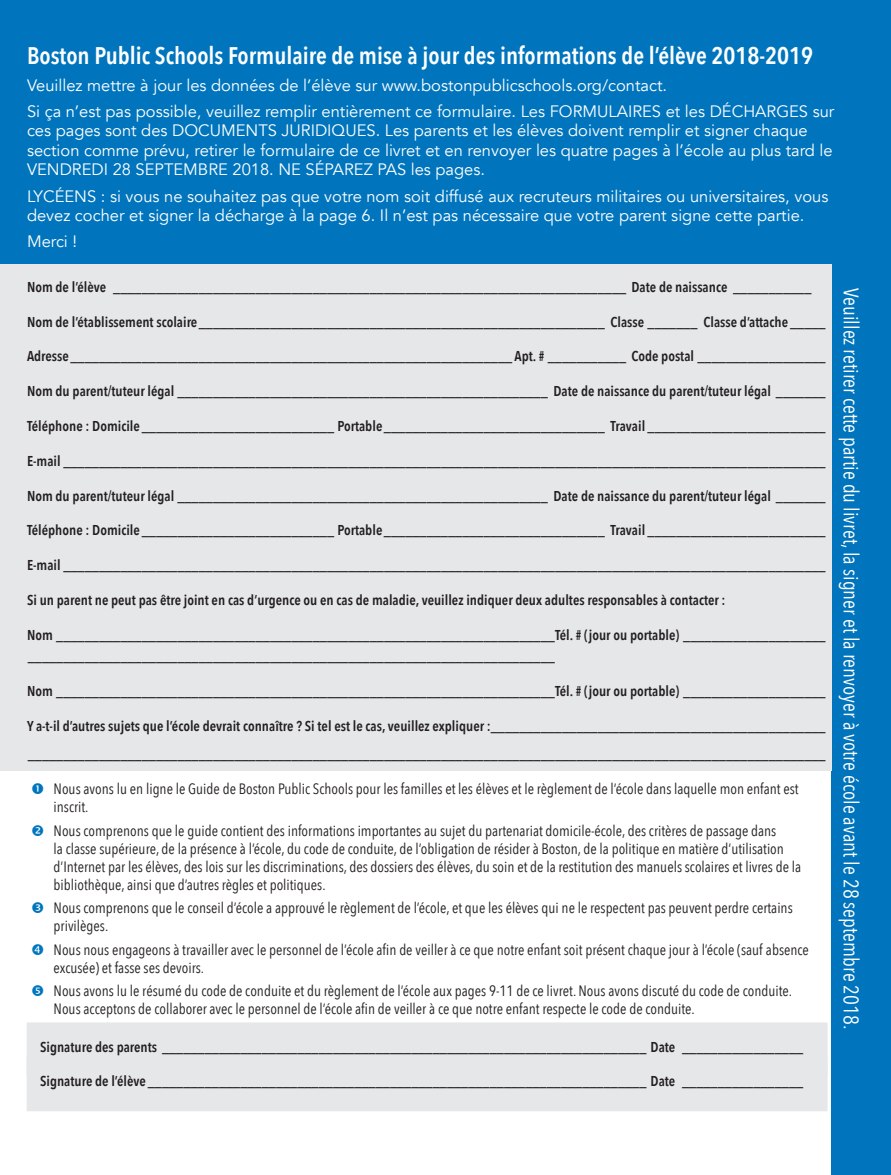
<style>
.page{position:relative;width:891px;height:1175px;background:#fff}
.page>*{position:absolute;margin:0;border:0;box-sizing:border-box;transform-origin:0 0}
.BPS_Guide_Agreement{font:600 24px "Avenir Next Condensed";color:#fff}
.BPS_Guide_Box_Body{font:21px "Avenir Next Condensed";color:#fff}
.BPS_Guide_Agreement-2{font:16.5px/19.5px "Avenir";color:#fff}
.formtext_bullet{font:15px/18px "Avenir Next Condensed";color:#231f20}
.signature_right{font:600 14.25px/21.3px "Avenir Next Condensed";color:#231f20}
</style>
<div class="page">
<div style="left:831px;top:0;width:60px;height:1174px;background:#0075bd"></div>
<div style="left:0;top:0;width:891px;height:284px;background:#0075bd"></div>
<div style="left:27px;top:1022px;width:801px;height:54px;background:#e6e7e9"></div>
<div style="left:27px;top:1057px;width:801px;height:54px;background:#e6e7e9"></div>
<div style="left:0;top:264px;width:832px;height:506px;background:#e6e7e9"></div>
<p class="BPS_Guide_Agreement" style="left:27px;top:35px;width:788px">Boston Public Schools Formulaire de mise à jour des informations de l’élève 2018-2019</p>
<p class="BPS_Guide_Agreement-2" style="left:27px;top:75px;width:642px">Veuillez mettre à jour les données de l’élève sur www.bostonpublicschools.org/contact.</p>
<p class="BPS_Guide_Agreement-2" style="left:27px;top:102px;width:809px">Si ça n’est pas possible, veuillez remplir entièrement ce formulaire. Les FORMULAIRES et les DÉCHARGES sur ces pages sont des DOCUMENTS JURIDIQUES. Les parents et les élèves doivent remplir et signer chaque section comme prévu, retirer le formulaire de ce livret et en renvoyer les quatre pages à l’école au plus tard le VENDREDI 28 SEPTEMBRE 2018. NE SÉPAREZ PAS les pages.</p>
<p class="BPS_Guide_Agreement-2" style="left:27px;top:186px;width:803px">LYCÉENS : si vous ne souhaitez pas que votre nom soit diffusé aux recruteurs militaires ou universitaires, vous devez cocher et signer la décharge à la page 6. Il n’est pas nécessaire que votre parent signe cette partie.</p>
<p class="BPS_Guide_Agreement-2" style="left:27px;top:232px;width:52px">Merci !</p>
<p class="signature_right" style="left:27px;top:276px;width:786px">Nom de l’élève ________________________________________________________________________ Date de naissance ___________</p>
<p class="signature_right" style="left:27px;top:310px;width:800px">Nom de l’établissement scolaire_________________________________________________________ Classe _______ Classe d’attache _____</p>
<p class="signature_right" style="left:27px;top:345px;width:800px">Adresse______________________________________________________________ Apt. # ___________ Code postal __________________</p>
<p class="signature_right" style="left:27px;top:380px;width:800px">Nom du parent/tuteur légal ____________________________________________________ Date de naissance du parent/tuteur légal _______</p>
<p class="signature_right" style="left:27px;top:415px;width:800px">Téléphone : Domicile ___________________________ Portable_______________________________ Travail _________________________</p>
<p class="signature_right" style="left:27px;top:450px;width:800px">E-mail ___________________________________________________________________________________________________________</p>
<p class="signature_right" style="left:27px;top:484px;width:800px">Nom du parent/tuteur légal ____________________________________________________ Date de naissance du parent/tuteur légal _______</p>
<p class="signature_right" style="left:27px;top:519px;width:800px">Téléphone : Domicile ___________________________ Portable_______________________________ Travail _________________________</p>
<p class="signature_right" style="left:27px;top:554px;width:800px">E-mail ___________________________________________________________________________________________________________</p>
<p class="signature_right" style="left:27px;top:589px;width:700px">Si un parent ne peut pas être joint en cas d’urgence ou en cas de maladie, veuillez indiquer deux adultes responsables à contacter :</p>
<p class="signature_right" style="left:27px;top:624px;width:800px">Nom ______________________________________________________________________Tél. # (jour ou portable) ____________________ __________________________________________________________________________</p>
<p class="signature_right" style="left:27px;top:680px;width:800px">Nom ______________________________________________________________________Tél. # (jour ou portable) ____________________</p>
<p class="signature_right" style="left:27px;top:711px;width:800px;line-height:28px">Y a-t-il d’autres sujets que l’école devrait connaître ? Si tel est le cas, veuillez expliquer :_______________________________________________ ________________________________________________________________________________________________________________</p>
<p class="formtext_bullet" style="left:54px;top:779px;width:746px">Nous avons lu en ligne le Guide de Boston Public Schools pour les familles et les élèves et le règlement de l’école dans laquelle mon enfant est inscrit.</p>
<p class="formtext_bullet" style="left:54px;top:821px;width:749px">Nous comprenons que le guide contient des informations importantes au sujet du partenariat domicile-école, des critères de passage dans<br>la classe supérieure, de la présence à l’école, du code de conduite, de l’obligation de résider à Boston, de la politique en matière d’utilisation d’Internet par les élèves, des lois sur les discriminations, des dossiers des élèves, du soin et de la restitution des manuels scolaires et livres de la bibliothèque, ainsi que d’autres règles et politiques.</p>
<p class="formtext_bullet" style="left:54px;top:898px;width:741px">Nous comprenons que le conseil d’école a approuvé le règlement de l’école, et que les élèves qui ne le respectent pas peuvent perdre certains privilèges.</p>
<p class="formtext_bullet" style="left:54px;top:939px;width:757px">Nous nous engageons à travailler avec le personnel de l’école afin de veiller à ce que notre enfant soit présent chaque jour à l’école (sauf absence excusée) et fasse ses devoirs.</p>
<p class="formtext_bullet" style="left:54px;top:981px;width:740px">Nous avons lu le résumé du code de conduite et du règlement de l’école aux pages 9-11 de ce livret. Nous avons discuté du code de conduite.<br>Nous acceptons de collaborer avec le personnel de l’école afin de veiller à ce que notre enfant respecte le code de conduite.</p>
<p class="signature_right" style="left:40px;top:1035px;width:765px">Signature des parents ____________________________________________________________________ Date _________________</p>
<p class="signature_right" style="left:40px;top:1070px;width:765px">Signature de l’élève ______________________________________________________________________ Date _________________</p>
<p class="BPS_Guide_Box_Body" style="left:869px;top:288px;width:743px;rotate:90deg">Veuillez retirer cette partie du livret, la signer et la renvoyer à votre école avant le 28 septembre 2018.</p>
</div>
